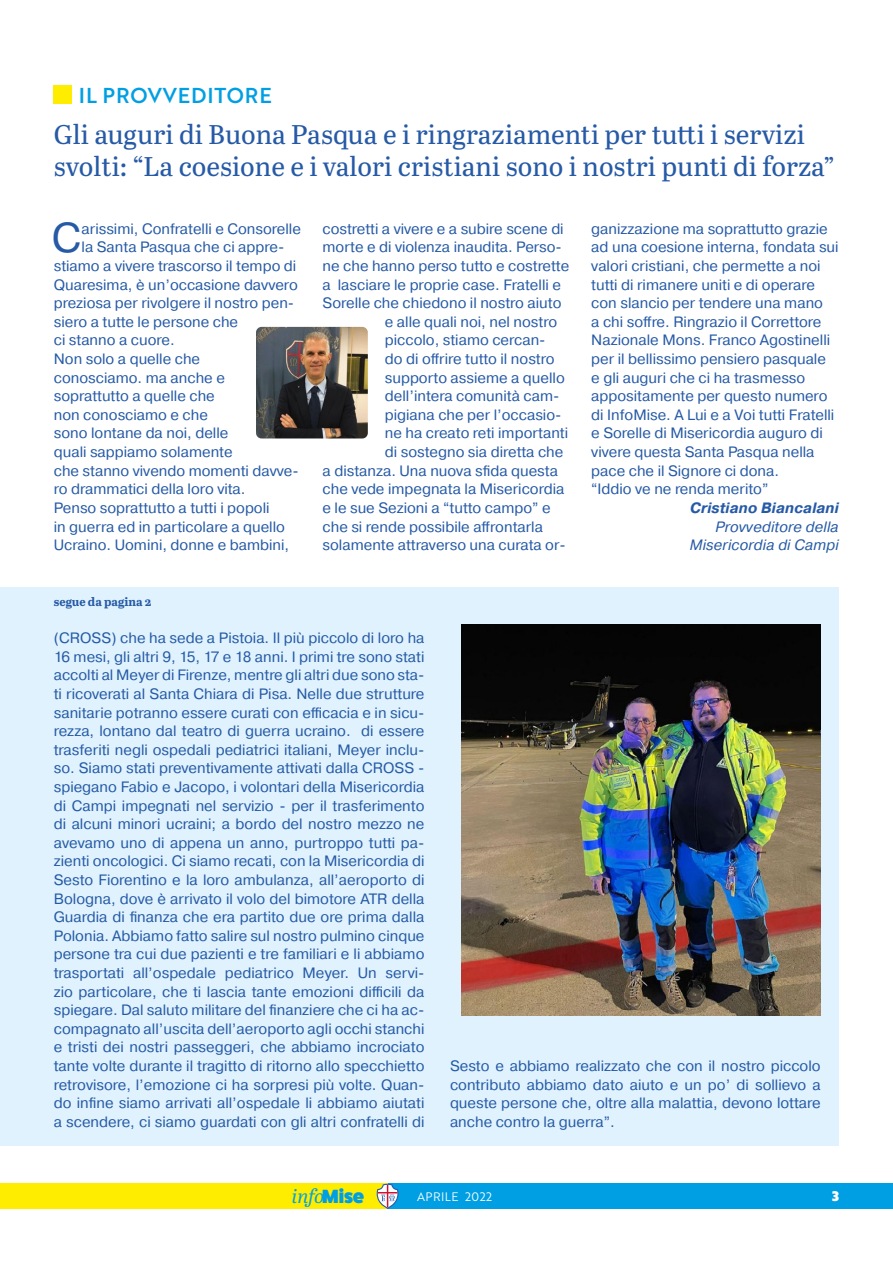
<style>
.page{position:relative;width:893px;height:1263px;background:#fff}
.page>*{position:absolute;margin:0;border:0;box-sizing:border-box;transform-origin:0 0}
.t1{font:41.55px "Pragmatica";color:#265aa6}
.t2{font:27px/32.4px "Abril Text";color:#265aa6}
.t3{font:21px "Brother 1816 Medium";letter-spacing:.04em;color:#009fe3}
.t4{font:italic 19.2px "Abril Text";color:#009fe3}
.t5{font:15px/18.6px "Pragmatica";color:#265aa6;text-align:justify}
.t6{font:italic 15px/18.6px "Pragmatica";letter-spacing:.01em;color:#265aa6;text-align:right}
.t7{font:italic 700 15px "Pragmatica";letter-spacing:.01em;color:#265aa6}
.t8{font:13.5px "Brother 1816 Black";color:#fff}
.t9{font:700 12px "Abril Text";color:#265aa6}
.t10{font:12px "Brother 1816 Book";letter-spacing:.04em;color:#fff}
.s1{font-family:"Fat Frank";font-weight:800;font-style:normal}
</style>
<div class="page">
<div style="left:374px;top:1184px;width:519px;height:25px;background:#009fe3"></div>
<div style="left:0;top:1184px;width:388px;height:25px;background:#ffed00"></div>
<svg style="left:377px;top:1184px;width:21px;height:25px"></svg>
<div style="left:0;top:587px;width:839px;height:559px;background:#dff2fd"></div>
<img style="left:461px;top:624px;width:360px;height:392px">
<div style="left:54px;top:85px;width:18px;height:18px;background:#ffed00"></div>
<img style="left:256px;top:327px;width:112px;height:111px">
<h3 class="t3" style="left:79px;top:80px;width:194px">IL PROVVEDITORE</h3>
<h2 class="t2" style="left:54px;top:117px;width:782px">Gli auguri di Buona Pasqua e i ringraziamenti per tutti i servizi svolti: “La coesione e i valori cristiani sono i nostri punti di forza”</h2>
<h1 class="t1" style="left:52px;top:213px;width:31px">C</h1>
<p class="t5" style="left:82px;top:220px;width:221px">arissimi, Confratelli e Consorelle</p>
<p class="t5" style="left:82px;top:238px;width:204px">la Santa Pasqua che ci appre-</p>
<p class="t5" style="left:54px;top:257px;width:244px">stiamo a vivere trascorso il tempo di</p>
<p class="t5" style="left:54px;top:276px;width:246px">Quaresima, è un’occasione davvero</p>
<p class="t5" style="left:54px;top:294px;width:242px">preziosa per rivolgere il nostro pen-</p>
<p class="t5" style="left:54px;top:313px;width:186px">siero a tutte le persone che</p>
<p class="t5" style="left:54px;top:331px;width:122px">ci stanno a cuore.</p>
<p class="t5" style="left:54px;top:350px;width:148px">Non solo a quelle che</p>
<p class="t5" style="left:54px;top:369px;width:173px">conosciamo. ma anche e</p>
<p class="t5" style="left:54px;top:387px;width:162px">soprattutto a quelle che</p>
<p class="t5" style="left:54px;top:406px;width:156px">non conosciamo e che</p>
<p class="t5" style="left:54px;top:424px;width:176px">sono lontane da noi, delle</p>
<p class="t5" style="left:54px;top:443px;width:180px">quali sappiamo solamente</p>
<p class="t5" style="left:54px;top:462px;width:247px">che stanno vivendo momenti davve-</p>
<p class="t5" style="left:54px;top:480px;width:193px">ro drammatici della loro vita.</p>
<p class="t5" style="left:54px;top:499px;width:217px">Penso soprattutto a tutti i popoli</p>
<p class="t5" style="left:54px;top:517px;width:233px">in guerra ed in particolare a quello</p>
<p class="t5" style="left:54px;top:536px;width:237px">Ucraino. Uomini, donne e bambini,</p>
<p class="t9" style="left:54px;top:593px;width:99px">segue da pagina 2</p>
<p class="t5" style="left:323px;top:220px;width:243px">costretti a vivere e a subire scene di</p>
<p class="t5" style="left:323px;top:238px;width:241px">morte e di violenza inaudita. Perso-</p>
<p class="t5" style="left:323px;top:257px;width:248px">ne che hanno perso tutto e costrette</p>
<p class="t5" style="left:323px;top:276px;width:240px">a lasciare le proprie case. Fratelli e</p>
<p class="t5" style="left:323px;top:294px;width:240px">Sorelle che chiedono il nostro aiuto</p>
<p class="t5" style="left:385px;top:313px;width:174px">e alle quali noi, nel nostro</p>
<p class="t5" style="left:385px;top:331px;width:162px">piccolo, stiamo cercan-</p>
<p class="t5" style="left:385px;top:350px;width:171px">do di offrire tutto il nostro</p>
<p class="t5" style="left:385px;top:369px;width:181px">supporto assieme a quello</p>
<p class="t5" style="left:385px;top:387px;width:176px">dell’intera comunità cam-</p>
<p class="t5" style="left:385px;top:406px;width:178px">pigiana che per l’occasio-</p>
<p class="t5" style="left:385px;top:424px;width:185px">ne ha creato reti importanti</p>
<p class="t5" style="left:385px;top:443px;width:180px">di sostegno sia diretta che</p>
<p class="t5" style="left:323px;top:462px;width:237px">a distanza. Una nuova sfida questa</p>
<p class="t5" style="left:323px;top:480px;width:243px">che vede impegnata la Misericordia</p>
<p class="t5" style="left:323px;top:499px;width:230px">e le sue Sezioni a “tutto campo” e</p>
<p class="t5" style="left:323px;top:517px;width:222px">che si rende possibile affrontarla</p>
<p class="t5" style="left:323px;top:536px;width:245px">solamente attraverso una curata or-</p>
<p class="t5" style="left:591px;top:220px;width:249px;text-align:left">ganizzazione ma soprattutto grazie ad una coesione interna, fondata sui valori cristiani, che permette a noi tutti di rimanere uniti e di operare con slancio per tendere una mano<br>a chi soffre. Ringrazio il Correttore Nazionale Mons. Franco Agostinelli per il bellissimo pensiero pasquale<br>e gli auguri che ci ha trasmesso appositamente per questo numero di InfoMise. A Lui e a Voi tutti Fratelli e Sorelle di Misericordia auguro di vivere questa Santa Pasqua nella pace che il Signore ci dona.<br>“Iddio ve ne renda merito”</p>
<p class="t7" style="left:690px;top:498px;width:150px">Cristiano Biancalani</p>
<p class="t6" style="left:690px;top:517px;width:150px">Provveditore della<br>Misericordia di Campi</p>
<p class="t5" style="left:54px;top:629px;width:372px">(CROSS) che ha sede a Pistoia. Il più piccolo di loro ha 16 mesi, gli altri 9, 15, 17 e 18 anni. I primi tre sono stati accolti al Meyer di Firenze, mentre gli altri due sono sta&shy;ti ricoverati al Santa Chiara di Pisa. Nelle due strutture sanitarie potranno essere curati con efficacia e in sicu&shy;rezza, lontano dal teatro di guerra ucraino. di essere trasferiti negli ospedali pediatrici italiani, Meyer inclu&shy;so. Siamo stati preventivamente attivati dalla CROSS - spiegano Fabio e Jacopo, i volontari della Misericordia di Campi impegnati nel servizio - per il trasferimento di alcuni minori ucraini; a bordo del nostro mezzo ne avevamo uno di appena un anno, purtroppo tutti pa&shy;zienti oncologici. Ci siamo recati, con la Misericordia di Sesto Fiorentino e la loro ambulanza, all’aeroporto di Bologna, dove è arrivato il volo del bimotore ATR della Guardia di finanza che era partito due ore prima dalla Polonia. Abbiamo fatto salire sul nostro pulmino cinque persone tra cui due pazienti e tre familiari e li abbiamo trasportati all’ospedale pediatrico Meyer. Un servi&shy;zio particolare, che ti lascia tante emozioni difficili da spiegare. Dal saluto militare del finanziere che ci ha ac&shy;compagnato all’uscita dell’aeroporto agli occhi stanchi e tristi dei nostri passeggeri, che abbiamo incrociato tante volte durante il tragitto di ritorno allo specchietto retrovisore, l’emozione ci ha sorpresi più volte. Quan&shy;do infine siamo arrivati all’ospedale li abbiamo aiutati a scendere, ci siamo guardati con gli altri confratelli di</p>
<p class="t5" style="left:450px;top:1057px;width:372px">Sesto e abbiamo realizzato che con il nostro piccolo contributo abbiamo dato aiuto e un po’ di sollievo a queste persone che, oltre alla malattia, devono lottare anche contro la guerra”.</p>
<p class="t4" style="left:292px;top:1182px;width:74px">info<span class="s1">Mise</span></p>
<p class="t10" style="left:417px;top:1187px;width:77px">APRILE 2022</p>
<p class="t8" style="left:832px;top:1186px;width:8px">3</p>
</div>
